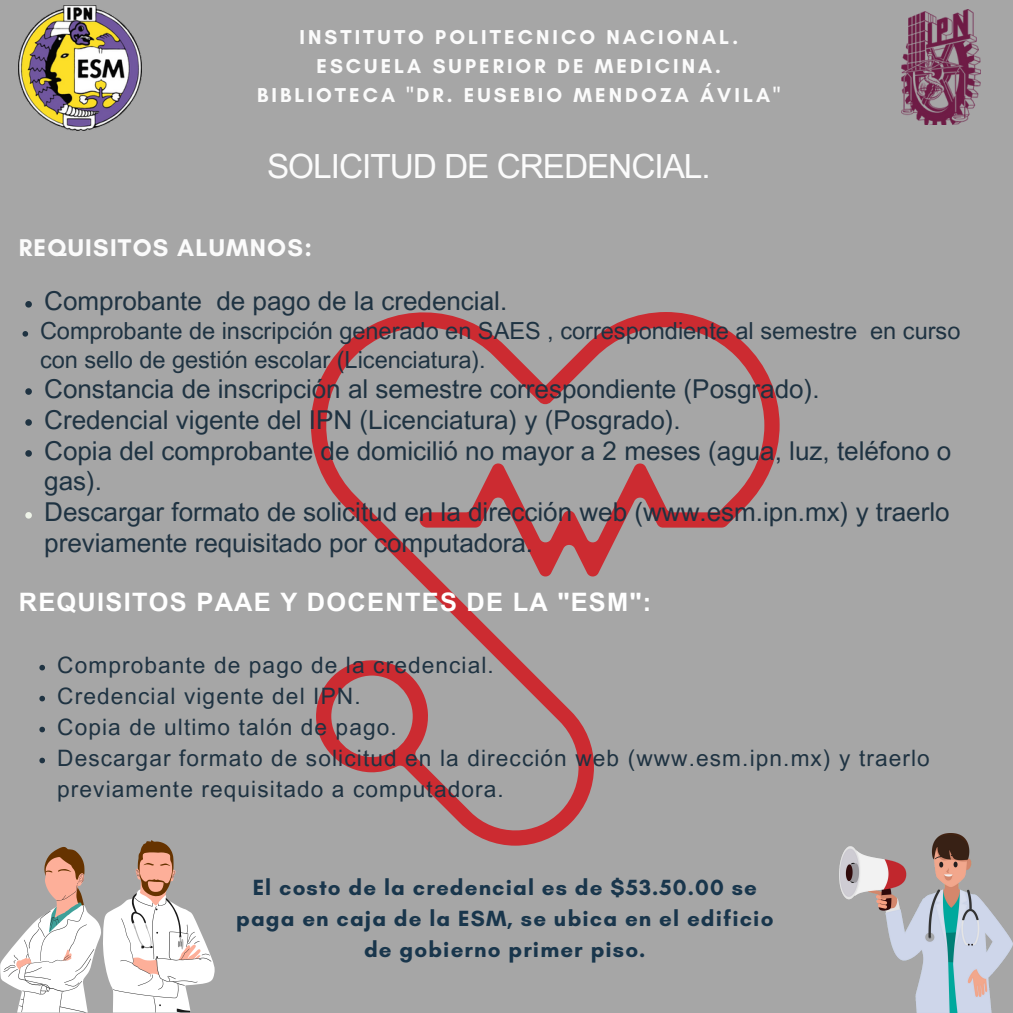
<style>
.page{position:relative;width:1013px;height:1013px;background:#fff}
.page>*{position:absolute;margin:0;border:0;box-sizing:border-box;transform-origin:0 0}
.t1{font:33.38px "Arial MT Pro";letter-spacing:-.03em;color:#fbfbfb}
.t2{font:26px/31px "Arial MT Pro";color:#1f3342}
.t3{font:700 25.38px "Arial MT Pro";letter-spacing:.05em;color:#fff}
.t4{font:700 24.75px "Glacial Indifference";letter-spacing:.05em;color:#fbfbfb}
.t5{font:23.5px/28.1px "Arial MT Pro";color:#1f3342}
.t6{font:22.62px/31px "Arial MT Pro";letter-spacing:.05em;color:#1f3342}
.t7{font:700 22.38px/31px "Glacial Indifference";letter-spacing:.05em;color:#19364c;text-align:center}
.t8{font:700 20.5px/29px "Glacial Indifference";letter-spacing:.15em;color:#fbfbfb;text-align:center}
</style>
<div class="page">
<div style="left:0;top:0;width:1012px;height:1012px;background:#a6a6a6"></div>
<img style="left:18px;top:5px;width:123px;height:126px">
<img style="left:901px;top:9px;width:79px;height:115px">
<svg style="left:311px;top:312px;width:468px;height:533px"></svg>
<svg style="left:0;top:840px;width:215px;height:172px"></svg>
<img style="left:839px;top:833px;width:173px;height:179px">
<svg style="left:25px;top:301px;width:7px;height:6px"></svg>
<svg style="left:22px;top:331px;width:6px;height:6px"></svg>
<svg style="left:25px;top:388px;width:7px;height:7px"></svg>
<svg style="left:25px;top:419px;width:7px;height:7px"></svg>
<svg style="left:25px;top:450px;width:7px;height:7px"></svg>
<svg style="left:25px;top:512px;width:7px;height:6px"></svg>
<svg style="left:39px;top:665px;width:6px;height:5px"></svg>
<svg style="left:39px;top:695px;width:6px;height:6px"></svg>
<svg style="left:39px;top:726px;width:6px;height:6px"></svg>
<svg style="left:39px;top:757px;width:6px;height:6px"></svg>
<p class="t8" style="left:257px;top:22px;width:525px">INSTITUTO POLITECNICO NACIONAL.<br>ESCUELA SUPERIOR DE MEDICINA.<br>BIBLIOTECA "DR. EUSEBIO MENDOZA ÁVILA"</p>
<h3 class="t1" style="left:267px;top:153px;width:445px">SOLICITUD DE CREDENCIAL.</h3>
<h3 class="t4" style="left:19px;top:232px;width:295px">REQUISITOS ALUMNOS:</h3>
<h1 class="t2" style="left:44px;top:289px;width:464px">Comprobante de pago de la credencial.</h1>
<h2 class="t5" style="left:40px;top:320px;width:921px">Comprobante de inscripción generado en SAES , correspondiente al semestre en curso con sello de gestión escolar (Licenciatura).</h2>
<h3 class="t2" style="left:44px;top:376px;width:776px">Constancia de inscripción al semestre correspondiente (Posgrado).</h3>
<h3 class="t2" style="left:44px;top:407px;width:638px">Credencial vigente del IPN (Licenciatura) y (Posgrado).</h3>
<h3 class="t2" style="left:44px;top:438px;width:908px">Copia del comprobante de domicilió no mayor a 2 meses (agua, luz, teléfono o gas).</h3>
<h3 class="t2" style="left:44px;top:500px;width:907px">Descargar formato de solicitud en la dirección web (www.esm.ipn.mx) y traerlo previamente requisitado por computadora.</h3>
<p class="t3" style="left:19px;top:592px;width:634px">REQUISITOS PAAE Y DOCENTES DE LA "ESM":</p>
<h2 class="t6" style="left:57px;top:652px;width:438px">Comprobante de pago de la credencial.</h2>
<p class="t6" style="left:57px;top:683px;width:305px">Credencial vigente del IPN.</p>
<p class="t6" style="left:57px;top:714px;width:341px">Copia de ultimo talón de pago.</p>
<p class="t6" style="left:57px;top:745px;width:874px">Descargar formato de solicitud en la dirección web (www.esm.ipn.mx) y traerlo previamente requisitado a computadora.</p>
<p class="t7" style="left:236px;top:871px;width:539px">El costo de la credencial es de $53.50.00 se paga en caja de la ESM, se ubica en el edificio de gobierno primer piso.</p>
</div>
